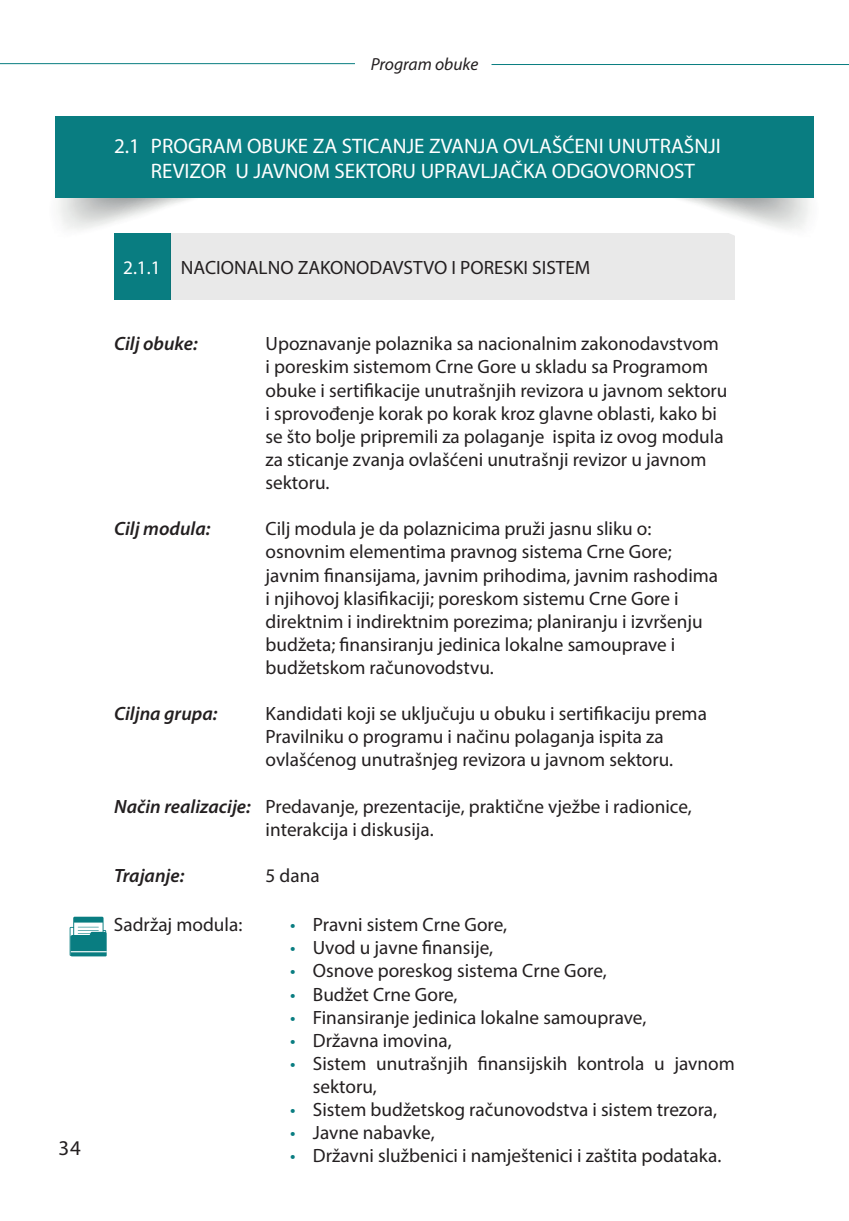
<style>
.page{position:relative;width:849px;height:1221px;background:#fff}
.page>*{position:absolute;margin:0;border:0;box-sizing:border-box;transform-origin:0 0}
.t1{font:21px/25.2px "Myriad Pro";color:#fff;text-align:center}
.t2{font:21px "Myriad Pro";color:#231f20}
.t3{font:19.25px/23.1px "Myriad Pro";color:#231f20}
.t4{font:italic 600 19.25px "Myriad Pro";color:#231f20}
.t5{font:italic 17.5px "Myriad Pro";color:#231f20}
.s1{color:#fff}
.s2{color:#097d81}
</style>
<div class="page">
<hr style="left:0;top:63px;width:355px;height:1px;background:#097d81">
<hr style="left:491px;top:64px;width:357px;height:1px;background:#097d81">
<img style="left:55px;top:197px;width:179px;height:33px">
<div style="left:114px;top:233px;width:56px;height:67px;background:#097d81"></div>
<div style="left:170px;top:233px;width:564px;height:67px;background:#e9e9e9"></div>
<img style="left:639px;top:116px;width:175px;height:133px">
<div style="left:55px;top:116px;width:757px;height:81px;background:#097d81"></div>
<svg style="left:70px;top:916px;width:37px;height:40px"></svg>
<p class="t2" style="left:58px;top:1134px;width:24px">34</p>
<p class="t5" style="left:370px;top:53px;width:109px">Program obuke</p>
<p class="t1" style="left:114px;top:133px;width:608px">2.1 PROGRAM OBUKE ZA STICANJE ZVANJA OVLAŠĆENI UNUTRAŠNJI<br>REVIZOR U JAVNOM SEKTORU UPRAVLJAČKA ODGOVORNOST</p>
<p class="t3" style="left:123px;top:255px;width:468px"><span class="s1">2.1.1</span> NACIONALNO ZAKONODAVSTVO I PORESKI SISTEM</p>
<p class="t4" style="left:114px;top:331px;width:85px">Cilj obuke:</p>
<p class="t4" style="left:114px;top:516px;width:98px">Cilj modula:</p>
<p class="t4" style="left:114px;top:701px;width:105px">Ciljna grupa:</p>
<p class="t4" style="left:114px;top:793px;width:138px">Način realizacije:</p>
<p class="t4" style="left:114px;top:863px;width:72px">Trajanje:</p>
<p class="t3" style="left:114px;top:912px;width:130px">Sadržaj modula:</p>
<p class="t3" style="left:265px;top:332px;width:463px">Upoznavanje polaznika sa nacionalnim zakonodavstvom i poreskim sistemom Crne Gore u skladu sa Programom obuke i sertifikacije unutrašnjih revizora u javnom sektoru i sprovođenje korak po korak kroz glavne oblasti, kako bi se što bolje pripremili za polaganje ispita iz ovog modula za sticanje zvanja ovlašćeni unutrašnji revizor u javnom sektoru.</p>
<p class="t3" style="left:265px;top:517px;width:454px">Cilj modula je da polaznicima pruži jasnu sliku o: osnovnim elementima pravnog sistema Crne Gore; javnim finansijama, javnim prihodima, javnim rashodima i njihovoj klasifikaciji; poreskom sistemu Crne Gore i direktnim i indirektnim porezima; planiranju i izvršenju budžeta; finansiranju jedinica lokalne samouprave i budžetskom računovodstvu.</p>
<p class="t3" style="left:265px;top:701px;width:443px">Kandidati koji se uključuju u obuku i sertifikaciju prema<br>Pravilniku o programu i načinu polaganja ispita za ovlašćenog unutrašnjeg revizora u javnom sektoru.</p>
<p class="t3" style="left:265px;top:794px;width:427px">Predavanje, prezentacije, praktične vježbe i radionice, interakcija i diskusija.</p>
<p class="t3" style="left:265px;top:863px;width:56px">5 dana</p>
<p class="t3" style="left:290px;top:912px;width:218px"><span class="s2">•</span> Pravni sistem Crne Gore,</p>
<p class="t3" style="left:290px;top:935px;width:204px"><span class="s2">•</span> Uvod u javne finansije,</p>
<p class="t3" style="left:290px;top:959px;width:318px"><span class="s2">•</span> Osnove poreskog sistema Crne Gore,</p>
<p class="t3" style="left:290px;top:982px;width:169px"><span class="s2">•</span> Budžet Crne Gore,</p>
<p class="t3" style="left:290px;top:1005px;width:357px"><span class="s2">•</span> Finansiranje jedinica lokalne samouprave,</p>
<p class="t3" style="left:290px;top:1028px;width:163px"><span class="s2">•</span> Državna imovina,</p>
<p class="t3" style="left:313px;top:1051px;width:423px;text-indent:-23px"><span class="s2">•</span> Sistem unutrašnjih finansijskih kontrola u javnom sektoru,</p>
<p class="t3" style="left:290px;top:1097px;width:428px"><span class="s2">•</span> Sistem budžetskog računovodstva i sistem trezora,</p>
<p class="t3" style="left:290px;top:1120px;width:146px"><span class="s2">•</span> Javne nabavke,</p>
<p class="t3" style="left:290px;top:1143px;width:432px"><span class="s2">•</span> Državni službenici i namještenici i zaštita podataka.</p>
</div>
